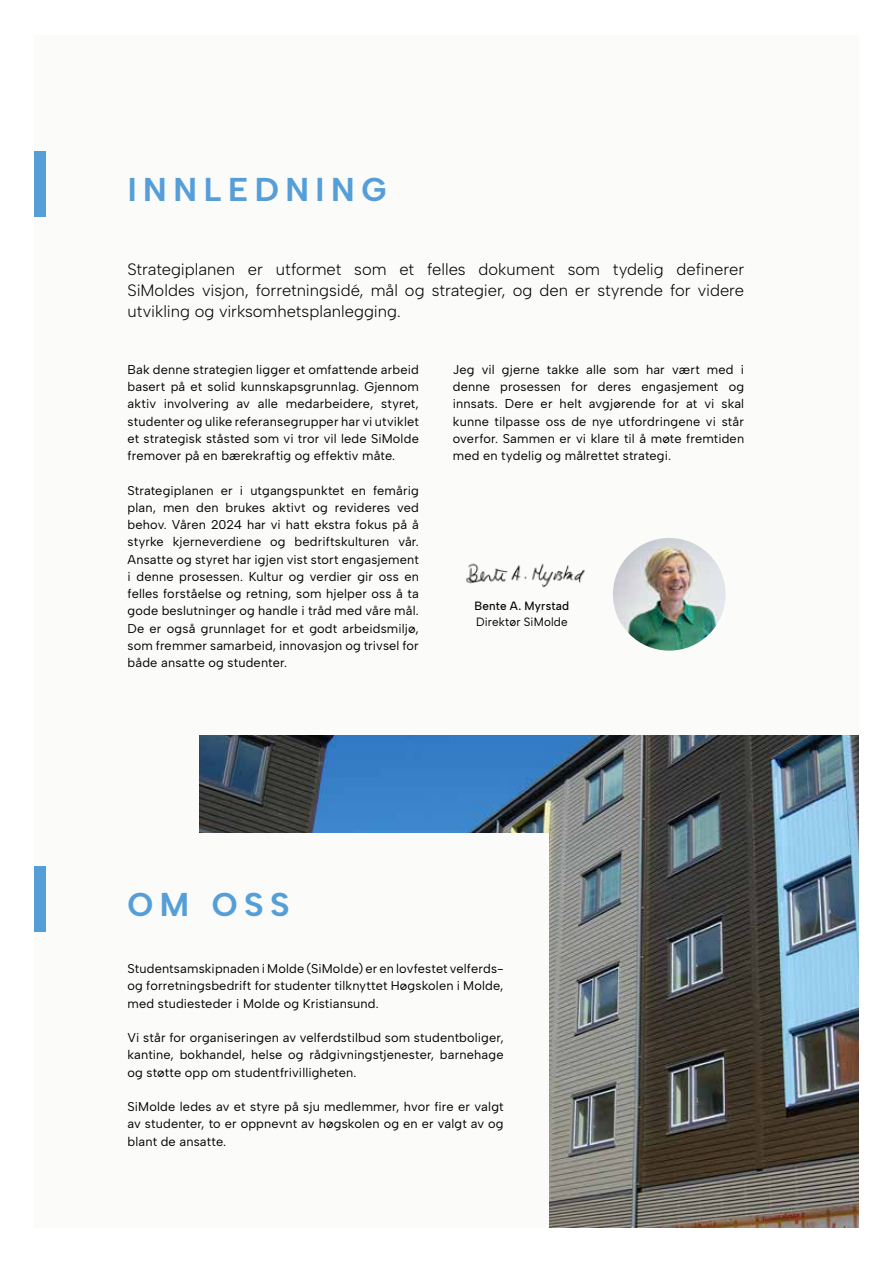
<style>
.page{position:relative;width:893px;height:1263px;background:#fff}
.page>*{position:absolute;margin:0;border:0;box-sizing:border-box;transform-origin:0 0}
.t1{font:700 33px "Albert Sans";letter-spacing:.2em;color:#559ed8}
.t2{font:300 16.5px/21px "Albert Sans";color:#000;text-align:justify}
.t3{font:12.75px/17.2px "Albert Sans";letter-spacing:.015em;color:#000;text-align:justify}
.t4{font:12px "Albert Sans";letter-spacing:.015em;color:#000}
.t5{font:500 12px "Albert Sans";letter-spacing:.015em;color:#000}
</style>
<div class="page">
<div style="left:34px;top:35px;width:825px;height:1193px;background:#fbfbfa"></div>
<div style="left:34px;top:152px;width:11px;height:65px;background:#559ed8"></div>
<div style="left:34px;top:866px;width:11px;height:65px;background:#559ed8"></div>
<img style="left:466px;top:555px;width:163px;height:33px">
<img style="left:613px;top:538px;width:113px;height:113px;border-radius:56px">
<img style="left:200px;top:736px;width:659px;height:492px">
<div style="left:109px;top:833px;width:440px;height:395px;background:#fbfbfa"></div>
<h1 class="t1" style="left:128px;top:170px;width:260px">INNLEDNING</h1>
<p class="t2" style="left:128px;top:259px;width:618px">Strategiplanen er utformet som et felles dokument som tydelig definerer SiMoldes visjon, forretningsidé, mål og strategier, og den er styrende for videre utvikling og virksomhetsplanlegging.</p>
<p class="t3" style="left:128px;top:361px;width:293px">Bak denne strategien ligger et omfattende arbeid basert på et solid kunnskapsgrunnlag. Gjennom aktiv involvering av alle medarbeidere, styret, studenter og ulike referansegrupper har vi utviklet et strategisk ståsted som vi tror vil lede SiMolde fremover på en bærekraftig og effektiv måte.</p>
<p class="t3" style="left:128px;top:481px;width:293px">Strategiplanen er i utgangspunktet en femårig plan, men den brukes aktivt og revideres ved behov. Våren 2024 har vi hatt ekstra fokus på å styrke kjerneverdiene og bedriftskulturen vår.<br>Ansatte og styret har igjen vist stort engasjement i denne prosessen. Kultur og verdier gir oss en felles forståelse og retning, som hjelper oss å ta gode beslutninger og handle i tråd med våre mål.<br>De er også grunnlaget for et godt arbeidsmiljø, som fremmer samarbeid, innovasjon og trivsel for både ansatte og studenter.</p>
<p class="t3" style="left:453px;top:361px;width:293px">Jeg vil gjerne takke alle som har vært med i denne prosessen for deres engasjement og innsats. Dere er helt avgjørende for at vi skal kunne tilpasse oss de nye utfordringene vi står overfor. Sammen er vi klare til å møte fremtiden med en tydelig og målrettet strategi.</p>
<p class="t5" style="left:475px;top:598px;width:96px">Bente A. Myrstad</p>
<p class="t4" style="left:476px;top:615px;width:93px">Direktør SiMolde</p>
<h1 class="t1" style="left:128px;top:884px;width:164px">OM OSS</h1>
<p class="t3" style="left:128px;top:960px;width:378px">Studentsamskipnaden i Molde (SiMolde) er en lovfestet velferds&shy;og forretningsbedrift for studenter tilknyttet Høgskolen i Molde, med studiesteder i Molde og Kristiansund.</p>
<p class="t3" style="left:128px;top:1029px;width:378px">Vi står for organiseringen av velferdstilbud som studentboliger, kantine, bokhandel, helse og rådgivningstjenester, barnehage og støtte opp om studentfrivilligheten.</p>
<p class="t3" style="left:128px;top:1098px;width:378px">SiMolde ledes av et styre på sju medlemmer, hvor fire er valgt av studenter, to er oppnevnt av høgskolen og en er valgt av og blant de ansatte.</p>
</div>
